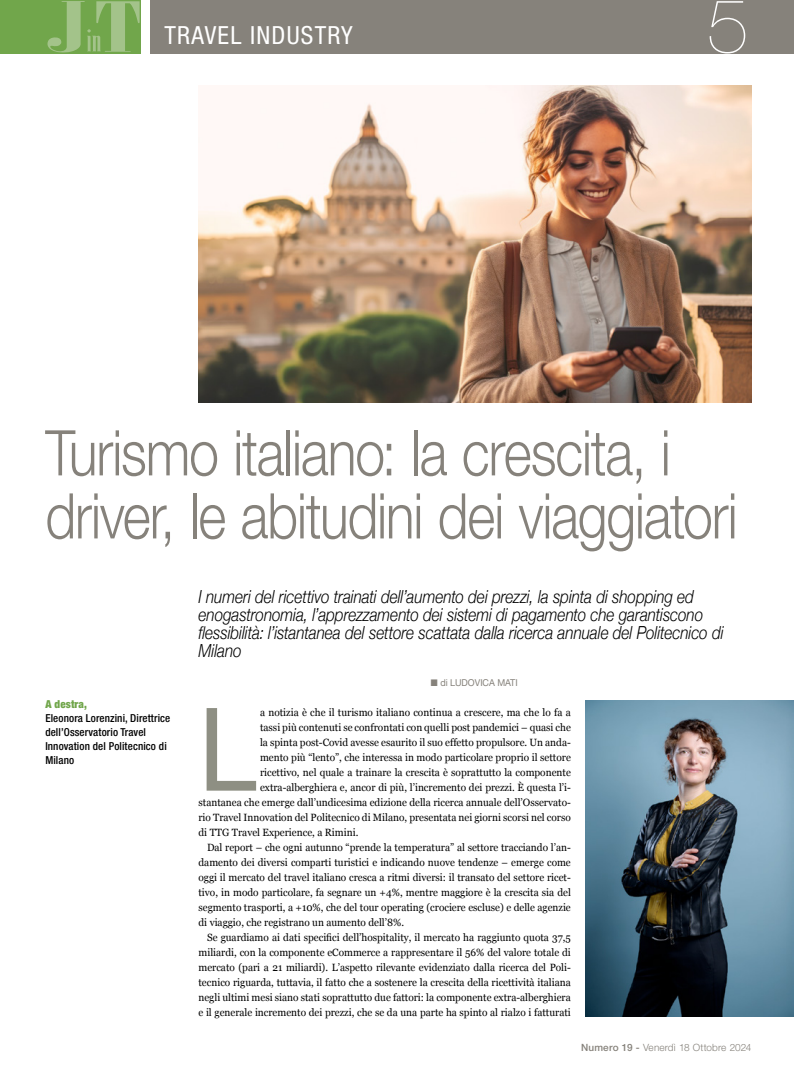
<style>
.page{position:relative;width:794px;height:1078px;background:#fff}
.page>*{position:absolute;margin:0;border:0;box-sizing:border-box;transform-origin:0 0}
.t1{font:115.3px "Arial";color:#8e8f83;scale:.96 1}
.t2{font:200 75.6px "Helvetica Neue LT Std";color:#fff}
.t3{font:300 63px/63px "Helvetica Neue LT Std";letter-spacing:-.02em;color:#86827b;scale:.85 1}
.t4{font:condensed 25px "Helvetica Neue LT Std";letter-spacing:.05em;color:#fff}
.t5{font:italic 300 18px/18px "Helvetica Neue";letter-spacing:-.005em;color:#000;scale:.85 1}
.t6{font:500 condensed 11px/14px "Helvetica Neue LT Std";letter-spacing:.01em;color:#000}
.t7{font:900 condensed 11px "Helvetica Neue LT Std";letter-spacing:.01em;color:#71a64b}
.t8{font:10.5px "Georgia";color:#000;scale:.96 1}
.t9{font:300 10px "Helvetica Neue LT Std";letter-spacing:.005em;color:#86827b}
.t10{font:9.5px "Helvetica Neue LT Std";color:#86827b;scale:.95 1}
.s1{font-weight:500}
</style>
<div class="page">
<div style="left:150px;top:0;width:644px;height:53px;background:#86827b"></div>
<div style="left:0;top:0;width:140px;height:53px;background:#71a64b"></div>
<svg style="left:47px;top:1px;width:93px;height:52px"></svg>
<img style="left:198px;top:85px;width:553px;height:317px">
<img style="left:585px;top:700px;width:209px;height:316px">
<h3 class="t4" style="left:164px;top:21px;width:190px">TRAVEL IN DUSTRY</h3>
<h2 class="t2" style="left:707px;top:-18px;width:44px">5</h2>
<h3 class="t3" style="left:45px;top:420px;width:816px">Turismo italiano: la crescita, i driver, le abitudini dei viaggiatori</h3>
<p class="t7" style="left:45px;top:697px;width:43px">A destra,</p>
<p class="t6" style="left:45px;top:711px;width:126px">Eleonora Lorenzini, Direttrice dell’Osservatorio Travel<br>Innovation del Politecnico di<br>Milano</p>
<p class="t5" style="left:198px;top:586px;width:619px">I numeri del ricettivo trainati dell’aumento dei prezzi, la spinta di shopping ed enogastronomia, l’apprezzamento dei sistemi di pagamento che garantiscono flessibilità: l’istantanea del settore scattata dalla ricerca annuale del Politecnico di Milano</p>
<p class="t10" style="left:431px;top:676px;width:93px">■ DI LUDOVICA MATI</p>
<h1 class="t1" style="left:198px;top:674px;width:66px">L</h1>
<p class="t8" style="left:260px;top:705px;width:325px">a notizia è che il turismo italiano continua a crescere, ma che lo fa a</p>
<p class="t8" style="left:260px;top:720px;width:325px">tassi più contenuti se confrontati con quelli post pandemici – quasi che</p>
<p class="t8" style="left:260px;top:735px;width:325px">la spinta post-Covid avesse esaurito il suo effetto propulsore. Un anda-</p>
<p class="t8" style="left:260px;top:750px;width:325px">mento più “lento”, che interessa in modo particolare proprio il settore</p>
<p class="t8" style="left:260px;top:765px;width:325px">ricettivo, nel quale a trainare la crescita è soprattutto la componente</p>
<p class="t8" style="left:260px;top:780px;width:325px">extra-alberghiera e, ancor di più, l’incremento dei prezzi. È questa l’i-</p>
<p class="t8" style="left:198px;top:795px;width:389px">stantanea che emerge dall’undicesima edizione della ricerca annuale dell’Osservato-</p>
<p class="t8" style="left:198px;top:810px;width:389px">rio Travel Innovation del Politecnico di Milano, presentata nei giorni scorsi nel corso</p>
<p class="t8" style="left:198px;top:825px;width:168px">di TTG Travel Experience, a Rimini.</p>
<p class="t8" style="left:207px;top:840px;width:380px">Dal report – che ogni autunno “prende la temperatura” al settore tracciando l’an-</p>
<p class="t8" style="left:198px;top:855px;width:389px">damento dei diversi comparti turistici e indicando nuove tendenze – emerge come</p>
<p class="t8" style="left:198px;top:870px;width:389px">oggi il mercato del travel italiano cresca a ritmi diversi: il transato del settore ricet-</p>
<p class="t8" style="left:198px;top:885px;width:389px">tivo, in modo particolare, fa segnare un +4%, mentre maggiore è la crescita sia del</p>
<p class="t8" style="left:198px;top:900px;width:389px">segmento trasporti, a +10%, che del tour operating (crociere escluse) e delle agenzie</p>
<p class="t8" style="left:198px;top:915px;width:216px">di viaggio, che registrano un aumento dell’8%.</p>
<p class="t8" style="left:207px;top:930px;width:380px">Se guardiamo ai dati specifici dell’hospitality, il mercato ha raggiunto quota 37,5</p>
<p class="t8" style="left:198px;top:945px;width:389px">miliardi, con la componente eCommerce a rappresentare il 56% del valore totale di</p>
<p class="t8" style="left:198px;top:960px;width:389px">mercato (pari a 21 miliardi). L’aspetto rilevante evidenziato dalla ricerca del Poli-</p>
<p class="t8" style="left:198px;top:975px;width:389px">tecnico riguarda, tuttavia, il fatto che a sostenere la crescita della ricettività italiana</p>
<p class="t8" style="left:198px;top:990px;width:389px">negli ultimi mesi siano stati soprattutto due fattori: la componente extra-alberghiera</p>
<p class="t8" style="left:198px;top:1005px;width:389px">e il generale incremento dei prezzi, che se da una parte ha spinto al rialzo i fatturati</p>
<p class="t9" style="left:581px;top:1040px;width:172px"><span class="s1">Numero 19 -</span> Venerdì 18 Ottobre 2024</p>
</div>
